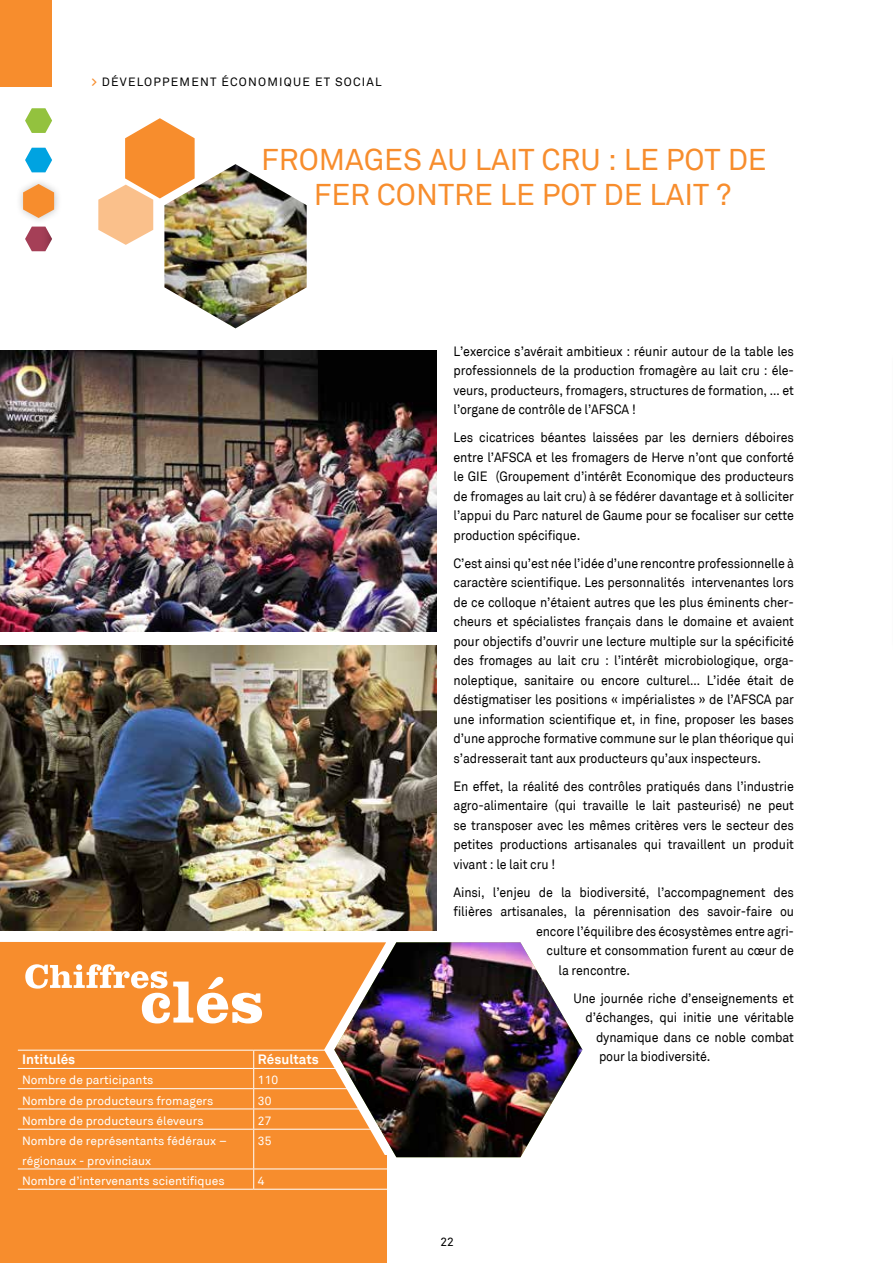
<style>
.page{position:relative;width:893px;height:1263px;background:#fff}
.page>*{position:absolute;margin:0;border:0;box-sizing:border-box;transform-origin:0 0}
.t1{font:30px/35.5px "Akkurat";color:#f78d2d;text-align:center}
.t2{font:13.5px/19.5px "Akkurat";letter-spacing:-.01em;color:#000;text-align:justify;scale:.92 1}
.t3{font:700 13.5px "Akkurat";color:#fff}
.t4{font:12px/19.5px "Akkurat";color:#fff}
.t5{font:12px "Akkurat";letter-spacing:.1em;color:#000}
.s1{font-weight:700;color:#f78d2d}
</style>
<div class="page">
<div style="left:0;top:0;width:52px;height:87px;background:#f78d2d"></div>
<div style="left:15px;top:177px;width:47px;height:48px;background:#000;opacity:.25"></div>
<svg style="left:23px;top:184px;width:31px;height:34px"></svg>
<svg style="left:25px;top:148px;width:27px;height:24px"></svg>
<svg style="left:25px;top:108px;width:27px;height:25px"></svg>
<svg style="left:25px;top:227px;width:27px;height:24px"></svg>
<img style="left:164px;top:164px;width:143px;height:164px">
<div style="left:0;top:1156px;width:386px;height:107px;background:#f78d2d"></div>
<div style="left:0;top:942px;width:334px;height:215px;background:#f78d2d"></div>
<svg style="left:25px;top:964px;width:237px;height:59px"></svg>
<svg style="left:253px;top:1051px;width:1px;height:78px"></svg>
<hr style="left:253px;top:1129px;width:1px;height:39px;background:#fff">
<svg style="left:253px;top:1169px;width:1px;height:20px"></svg>
<hr style="left:18px;top:1068px;width:236px;height:1px;background:#fff">
<hr style="left:254px;top:1068px;width:151px;height:1px;background:#fff">
<hr style="left:18px;top:1050px;width:236px;height:1px;background:#fff">
<hr style="left:254px;top:1050px;width:151px;height:1px;background:#fff">
<hr style="left:18px;top:1088px;width:236px;height:1px;background:#fff">
<hr style="left:254px;top:1088px;width:151px;height:1px;background:#fff">
<hr style="left:18px;top:1108px;width:236px;height:1px;background:#fff">
<hr style="left:254px;top:1108px;width:151px;height:1px;background:#fff">
<hr style="left:18px;top:1129px;width:236px;height:1px;background:#fff">
<hr style="left:254px;top:1129px;width:151px;height:1px;background:#fff">
<hr style="left:18px;top:1168px;width:236px;height:1px;background:#fff">
<hr style="left:254px;top:1168px;width:151px;height:1px;background:#fff">
<hr style="left:18px;top:1189px;width:236px;height:1px;background:#fff">
<hr style="left:254px;top:1189px;width:151px;height:1px;background:#fff">
<img style="left:334px;top:942px;width:248px;height:215px">
<svg style="left:98px;top:118px;width:97px;height:127px"></svg>
<img style="left:0;top:351px;width:436px;height:280px">
<img style="left:0;top:646px;width:436px;height:284px">
<p class="t5" style="left:91px;top:74px;width:292px"><span class="s1">&gt;</span> DÉVELOPPEMENT ÉCONOMIQUE ET SOCIAL</p>
<h1 class="t1" style="left:261px;top:142px;width:507px">FROMAGES AU LAIT CRU : LE POT DE<br>FER CONTRE LE POT DE LAIT ?</h1>
<p class="t3" style="left:22px;top:1051px;width:55px">Intitulés</p>
<p class="t3" style="left:258px;top:1051px;width:62px">Résultats</p>
<p class="t4" style="left:22px;top:1071px;width:133px">Nombre de participants</p>
<p class="t4" style="left:258px;top:1071px;width:22px">110</p>
<p class="t4" style="left:22px;top:1091px;width:193px">Nombre de producteurs fromagers</p>
<p class="t4" style="left:258px;top:1091px;width:15px">30</p>
<p class="t4" style="left:22px;top:1111px;width:183px">Nombre de producteurs éleveurs</p>
<p class="t4" style="left:258px;top:1111px;width:15px">27</p>
<p class="t4" style="left:22px;top:1131px;width:206px">Nombre de représentants fédéraux – régionaux - provinciaux</p>
<p class="t4" style="left:258px;top:1131px;width:15px">35</p>
<p class="t4" style="left:22px;top:1171px;width:204px">Nombre d’intervenants scientifiques</p>
<p class="t4" style="left:258px;top:1171px;width:8px">4</p>
<p class="t2" style="left:453px;top:341px;width:372px">L’exercice s’avérait ambitieux : réunir autour de la table les professionnels de la production fromagère au lait cru : éle&shy;veurs, producteurs, fromagers, structures de formation, … et l’organe de contrôle de l’AFSCA !</p>
<p class="t2" style="left:453px;top:428px;width:372px">Les cicatrices béantes laissées par les derniers déboires entre l’AFSCA et les fromagers de Herve n’ont que conforté le GIE (Groupement d’intérêt Economique des producteurs de fromages au lait cru) à se fédérer davantage et à solliciter l’appui du Parc naturel de Gaume pour se focaliser sur cette production spécifique.</p>
<p class="t2" style="left:453px;top:553px;width:372px">C’est ainsi qu’est née l’idée d’une rencontre professionnelle à caractère scientifique. Les personnalités intervenantes lors de ce colloque n’étaient autres que les plus éminents cher&shy;cheurs et spécialistes français dans le domaine et avaient pour objectifs d’ouvrir une lecture multiple sur la spécificité des fromages au lait cru : l’intérêt microbiologique, orga&shy;noleptique, sanitaire ou encore culturel… L’idée était de déstigmatiser les positions « impérialistes » de l’AFSCA par une information scientifique et, in fine, proposer les bases d’une approche formative commune sur le plan théorique qui s’adresserait tant aux producteurs qu’aux inspecteurs.</p>
<p class="t2" style="left:453px;top:776px;width:372px">En effet, la réalité des contrôles pratiqués dans l’industrie agro-alimentaire (qui travaille le lait pasteurisé) ne peut se transposer avec les mêmes critères vers le secteur des petites productions artisanales qui travaillent un produit vivant : le lait cru !</p>
<p class="t2" style="left:453px;top:882px;width:372px">Ainsi, l’enjeu de la biodiversité, l’accompagnement des</p>
<p class="t2" style="left:453px;top:902px;width:372px">filières artisanales, la pérennisation des savoir-faire ou</p>
<p class="t2" style="left:536px;top:921px;width:282px">encore l’équilibre des écosystèmes entre agri-</p>
<p class="t2" style="left:546px;top:941px;width:271px">culture et consommation furent au cœur de</p>
<p class="t2" style="left:558px;top:960px;width:79px">la rencontre.</p>
<p class="t2" style="left:573px;top:988px;width:241px">Une journée riche d’enseignements et</p>
<p class="t2" style="left:585px;top:1008px;width:228px">d’échanges, qui initie une véritable</p>
<p class="t2" style="left:596px;top:1027px;width:217px">dynamique dans ce noble combat</p>
<p class="t2" style="left:599px;top:1047px;width:123px">pour la biodiversité.</p>
<p class="t5" style="left:440px;top:1235px;width:15px">22</p>
</div>
